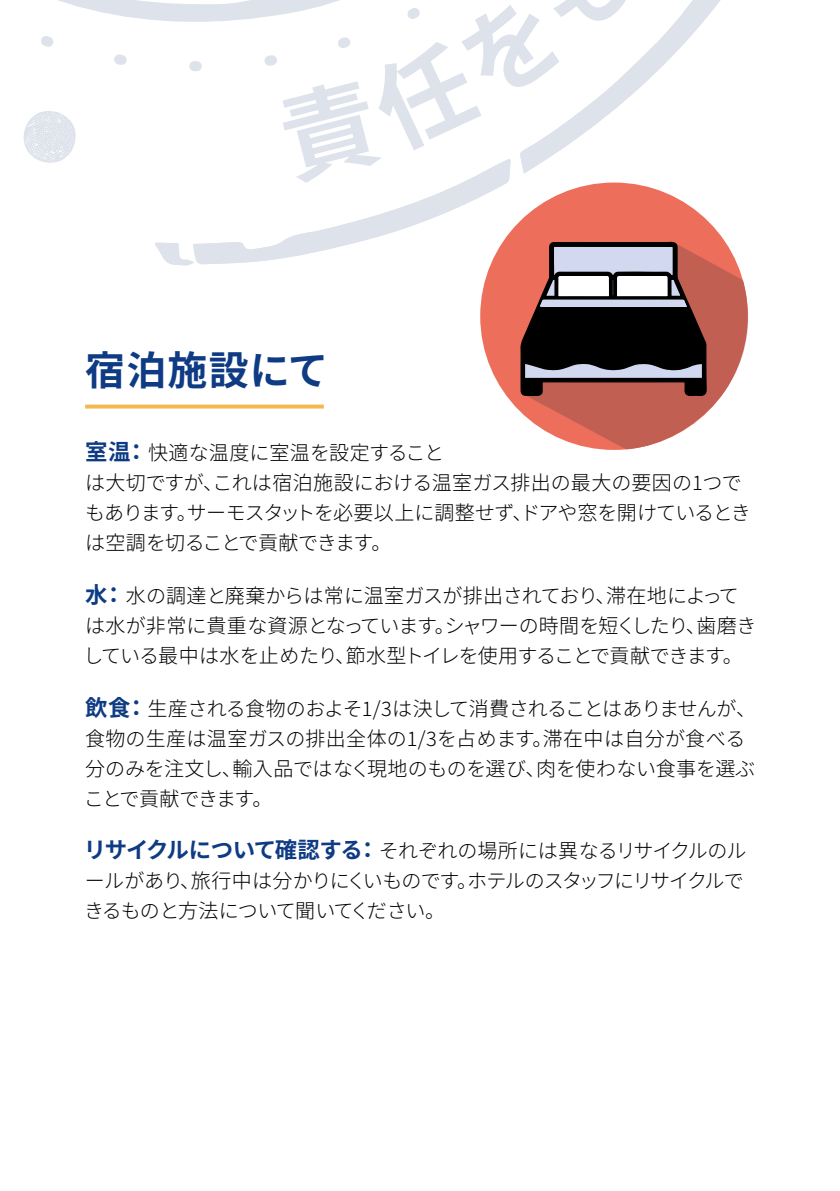
<style>
.page{position:relative;width:840px;height:1191px;background:#fff}
.page>*{position:absolute;margin:0;border:0;box-sizing:border-box;transform-origin:0 0}
.t1{font:700 40px "Noto Sans JP";letter-spacing:.03em;color:#0e3b83}
.t2{font:300 20px/30px "Noto Sans JP";letter-spacing:-.02em;color:#000}
.t3{font:300 20px/30px "Noto Sans JP";letter-spacing:-.045em;color:#000}
.s1{font-weight:700;font-size:22.4px;color:#0e3b83}
</style>
<div class="page">
<svg style="left:23px;top:0;width:724px;height:449px"></svg>
<h1 class="t1" style="left:85px;top:347px;width:244px">宿泊施設にて</h1>
<p class="t2" style="left:85px;top:438px;width:666px"><span class="s1">室温：</span> 快適な温度に室温を設定すること<br>は大切ですが、これは宿泊施設における温室ガス排出の最大の要因の1つでもあります。サーモスタットを必要以上に調整せず、ドアや窓を開けているときは空調を切ることで貢献できます。</p>
<p class="t2" style="left:83px;top:581px;width:674px"><span class="s1">水：</span>水の調達と廃棄からは常に温室ガスが排出されており、滞在地によっては水が非常に貴重な資源となっています。シャワーの時間を短くしたり、歯磨きしている最中は水を止めたり、節水型トイレを使用することで貢献できます。</p>
<p class="t2" style="left:84px;top:693px;width:673px"><span class="s1">飲食：</span> 生産される食物のおよそ1/3は決して消費されることはありませんが、食物の生産は温室ガスの排出全体の1/3を占めます。滞在中は自分が食べる分のみを注文し、輸入品ではなく現地のものを選び、肉を使わない食事を選ぶことで貢献できます。</p>
<p class="t3" style="left:84px;top:836px;width:664px"><span class="s1">リサイクルについて確認する：</span> それぞれの場所には異なるリサイクルのルールがあり、旅行中は分かりにくいものです。ホテルのスタッフにリサイクルできるものと方法について聞いてください。</p>
</div>
